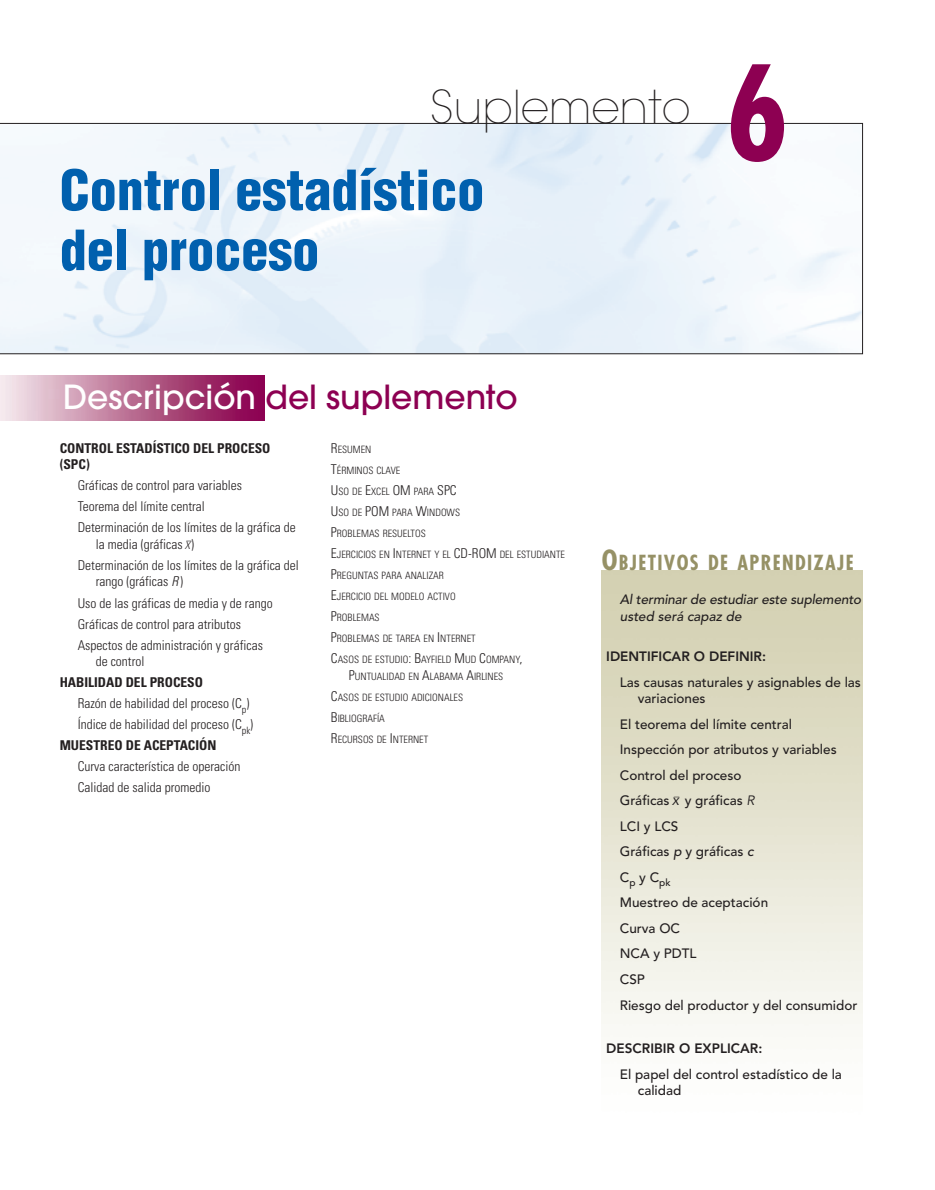
<style>
.page{position:relative;width:935px;height:1190px;background:#fff}
.page>*{position:absolute;margin:0;border:0;box-sizing:border-box;transform-origin:0 0}
.t1{font:700 condensed 127.5px "Futura";color:#8d0052}
.t2{font:900 condensed 54px/60px "Helvetica";color:#0160ae}
.t3{font:200 45px "Avant Garde";color:#231f20}
.t4{font:500 33px "Avant Garde";color:#8d0052}
.t5{font:700 condensed 20.25px "Futura";letter-spacing:.065em;color:#969166}
.t6{font:300 condensed 13.5px/21px "Univers";color:#231f20}
.t7{font:500 13.5px/25.5px "Avenir";color:#231f20}
.t8{font:700 condensed 13.5px/16.5px "Univers";color:#231f20}
.t9{font:italic 500 13.5px/16.5px "Avenir";letter-spacing:-.01em;color:#231f20}
.t10{font:italic 300 condensed 10.5px "Univers";color:#231f20}
.t11{font:300 condensed 10.2px/21px "Univers";color:#231f20}
.s1{color:#fff}
.s2{font-size:13.5px}
.s3{font-style:normal;font-size:13.5px}
.s4{font-style:italic}
.s5{font-size:27px}
.s6{font-weight:800}
.s7{font-style:italic;font-size:10.5px}
.s8{font-weight:400;font-style:italic}
</style>
<div class="page">
<svg style="left:0;top:123px;width:862px;height:231px"></svg>
<img style="left:0;top:376px;width:264px;height:44px">
<p class="t3" style="left:430px;top:90px;width:262px">Suplemento</p>
<p class="t2" style="left:60px;top:165px;width:426px">Control estadístico del proceso</p>
<p class="t1" style="left:726px;top:57px;width:64px">6</p>
<p class="t4" style="left:63px;top:384px;width:456px"><span class="s1">Descripción</span> del suplemento</p>
<p class="t8" style="left:60px;top:441px;width:212px">CONTROL ESTADÍSTICO DEL PROCESO (SPC)</p>
<p class="t6" style="left:78px;top:476px;width:220px">Gráficas de control para variables<br>Teorema del límite central<br>Determinación de los límites de la gráfica de</p>
<p class="t6" style="left:96px;top:535px;width:97px">la media (gráficas <sup>–</sup></p>
<p class="t11" style="left:331px;top:440px;width:236px"><span class="s2">R</span>ESUMEN<br><span class="s2">T</span>ÉRMINOS CLAVE<br><span class="s2">U</span>SO DE <span class="s2">E</span>XCEL <span class="s2">OM</span> PARA <span class="s2">SPC<br>U</span>SO DE <span class="s2">POM</span> PARA <span class="s2">W</span>INDOWS<br><span class="s2">P</span>ROBLEMAS RESUELTOS<br><span class="s2">E</span>JERCICIOS EN <span class="s2">I</span>NTERNET Y EL <span class="s2">CD-ROM</span> DEL ESTUDIANTE<br><span class="s2">P</span>REGUNTAS PARA ANALIZAR<br><span class="s2">E</span>JERCICIO DEL MODELO ACTIVO<br><span class="s2">P</span>ROBLEMAS<br><span class="s2">P</span>ROBLEMAS DE TAREA EN <span class="s2">I</span>NTERNET<br><span class="s2">C</span>ASOS DE ESTUDIO<span class="s2">: B</span>AYFIELD <span class="s2">M</span>UD <span class="s2">C</span>OMPANY<span class="s2">,</span></p>
<p class="t11" style="left:331px;top:666px;width:174px;text-indent:18px"><span class="s2">P</span>UNTUALIDAD EN <span class="s2">A</span>LABAMA <span class="s2">A</span>IRLINES<br><span class="s2">C</span>ASOS DE ESTUDIO ADICIONALES<br><span class="s2">B</span>IBLIOGRAFÍA<br><span class="s2">R</span>ECURSOS DE <span class="s2">I</span>NTERNET</p>
<p class="t10" style="left:185px;top:541px;width:11px">X<span class="s3">)</span></p>
<p class="t6" style="left:96px;top:558px;width:205px;line-height:16.5px;text-indent:-18px">Determinación de los límites de la gráfica del rango (gráficas <span class="s4">R</span> )</p>
<p class="t6" style="left:78px;top:593px;width:196px">Uso de las gráficas de media y de rango<br>Gráficas de control para atributos<br>Aspectos de administración y gráficas</p>
<p class="t6" style="left:96px;top:652px;width:50px">de control</p>
<p class="t8" style="left:60px;top:675px;width:145px">HABILIDAD DEL PROCESO</p>
<p class="t6" style="left:78px;top:694px;width:173px">Razón de habilidad del proceso (C<sub>p</sub>)</p>
<p class="t6" style="left:78px;top:715px;width:177px">Índice de habilidad del proceso (C<sub>pk</sub>)</p>
<p class="t8" style="left:60px;top:738px;width:158px">MUESTREO DE ACEPTACIÓN</p>
<p class="t6" style="left:78px;top:757px;width:164px">Curva característica de operación</p>
<p class="t6" style="left:78px;top:778px;width:134px">Calidad de salida promedio</p>
<p class="t5" style="left:602px;top:553px;width:253px"><span class="s5">O</span>BJETIVOS DE APRENDIZAJE</p>
<p class="t9" style="left:620px;top:593px;width:243px">Al terminar de estudiar este suplemento usted será capaz de</p>
<p class="t7" style="left:620px;top:645px;width:242px;text-indent:-14px"><span class="s6">IDENTIFICAR O DEFINIR:<br></span>Las causas naturales y asignables de las</p>
<p class="t7" style="left:620px;top:687px;width:218px;text-indent:18px">variaciones<br>El teorema del límite central<br>Inspección por atributos y variables<br>Control del proceso<br>Gráficas <sup>–</sup></p>
<p class="t7" style="left:620px;top:789px;width:239px;text-indent:52px"><span class="s7">X</span> y gráficas <span class="s8">R<br></span>LCI y LCS<br>Gráficas <span class="s4">p</span> y gráficas <span class="s4">c<br></span>C<sub>p</sub> y C<sub>pk<br></sub>Muestreo de aceptación<br>Curva OC<br>NCA y PDTL<br>CSP<br>Riesgo del productor y del consumidor</p>
<p class="t7" style="left:620px;top:1037px;width:223px;text-indent:-14px"><span class="s6">DESCRIBIR O EXPLICAR:<br></span>El papel del control estadístico de la</p>
<p class="t7" style="left:637px;top:1079px;width:45px">calidad</p>
</div>
